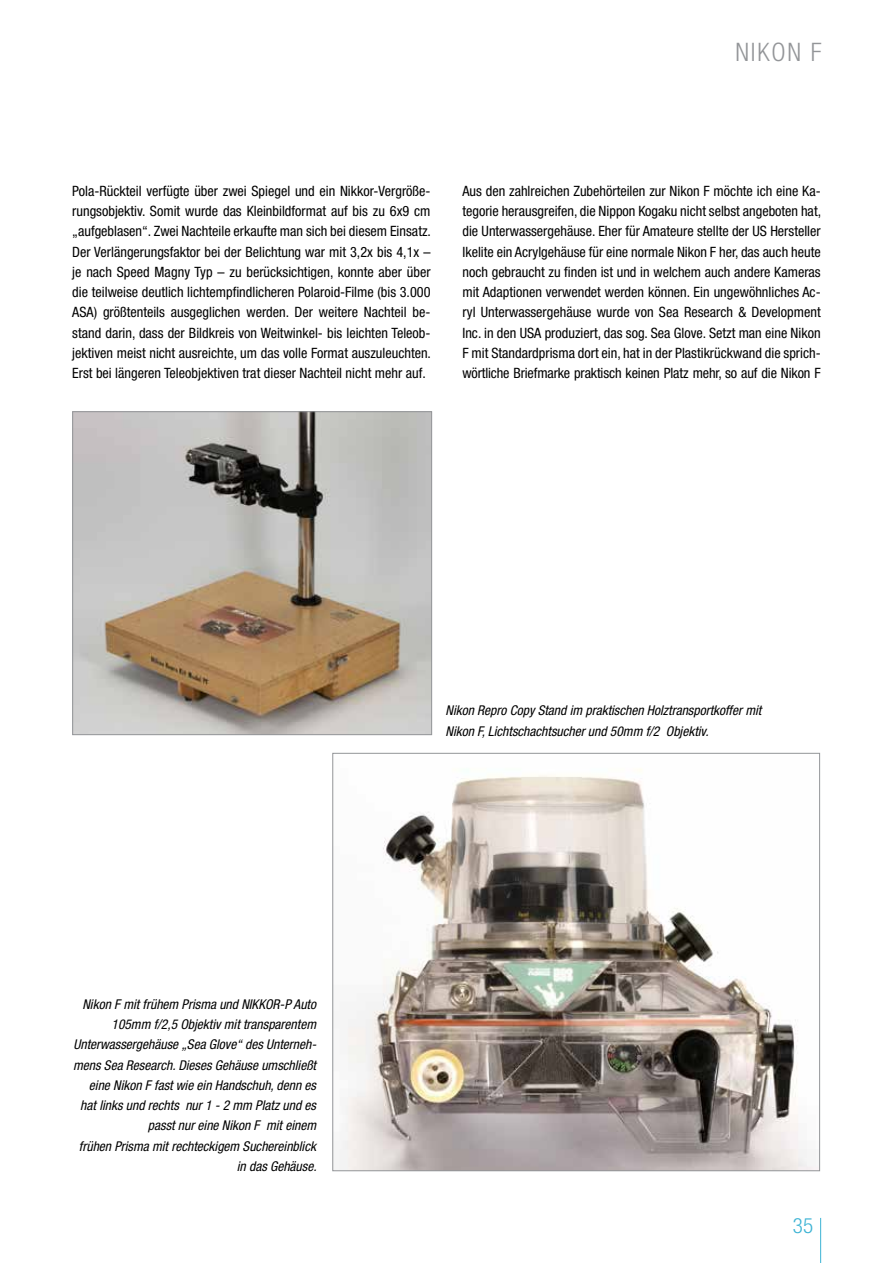
<style>
.page{position:relative;width:893px;height:1263px;background:#fff}
.page>*{position:absolute;margin:0;border:0;box-sizing:border-box;transform-origin:0 0}
.t1{font:300 condensed 25.5px "Helvetica Neue";letter-spacing:.07em;color:#939598}
.t2{font:300 condensed 21px "Helvetica Neue";color:#3cb3d4}
.t3{font:condensed 14.25px/20.2px "Helvetica Neue";color:#000;text-align:justify}
.t4{font:italic condensed 13.5px/20.2px "Helvetica Neue";color:#000}
</style>
<div class="page">
<hr style="left:820px;top:1218px;width:1px;height:45px;background:#3cb3d4">
<img style="left:74px;top:413px;width:356px;height:320px">
<div style="left:72px;top:411px;width:360px;height:324px;border:1px solid #939598"></div>
<img style="left:339px;top:769px;width:479px;height:400px">
<h1 class="t1" style="left:735px;top:37px;width:88px">NIKON F</h1>
<p class="t3" style="left:72px;top:180px;width:360px">Pola-Rückteil verfügte über zwei Spiegel und ein Nikkor-Vergröße&shy;rungsobjektiv. Somit wurde das Kleinbildformat auf bis zu 6x9 cm „aufgeblasen“. Zwei Nachteile erkaufte man sich bei diesem Einsatz.<br>Der Verlängerungsfaktor bei der Belichtung war mit 3,2x bis 4,1x – je nach Speed Magny Typ – zu berücksichtigen, konnte aber über die teilweise deutlich lichtempfindlicheren Polaroid-Filme (bis 3.000<br>ASA) größtenteils ausgeglichen werden. Der weitere Nachteil be&shy;stand darin, dass der Bildkreis von Weitwinkel- bis leichten Teleob&shy;jektiven meist nicht ausreichte, um das volle Format auszuleuchten.<br>Erst bei längeren Teleobjektiven trat dieser Nachteil nicht mehr auf.</p>
<p class="t3" style="left:462px;top:180px;width:360px">Aus den zahlreichen Zubehörteilen zur Nikon F möchte ich eine Ka&shy;tegorie herausgreifen, die Nippon Kogaku nicht selbst angeboten hat, die Unterwassergehäuse. Eher für Amateure stellte der US Hersteller Ikelite ein Acrylgehäuse für eine normale Nikon F her, das auch heute noch gebraucht zu finden ist und in welchem auch andere Kameras mit Adaptionen verwendet werden können. Ein ungewöhnliches Ac&shy;ryl Unterwassergehäuse wurde von Sea Research &amp; Development Inc. in den USA produziert, das sog. Sea Glove. Setzt man eine Nikon F mit Standardprisma dort ein, hat in der Plastikrückwand die sprich&shy;wörtliche Briefmarke praktisch keinen Platz mehr, so auf die Nikon F</p>
<p class="t4" style="left:73px;top:994px;width:245px;text-align:right">Nikon F mit frühem Prisma und NIKKOR-P Auto 105mm f/2,5 Objektiv mit transparentem Unterwassergehäuse „Sea Glove“ des Unterneh&shy;mens Sea Research. Dieses Gehäuse umschließt eine Nikon F fast wie ein Handschuh, denn es hat links und rechts nur 1 - 2 mm Platz und es passt nur eine Nikon F mit einem<br>frühen Prisma mit rechteckigem Suchereinblick in das Gehäuse.</p>
<p class="t4" style="left:446px;top:700px;width:317px">Nikon Repro Copy Stand im praktischen Holztransportkoffer mit<br>Nikon F, Lichtschachtsucher und 50mm f/2 Objektiv.</p>
<h2 class="t2" style="left:793px;top:1213px;width:22px">35</h2>
</div>
